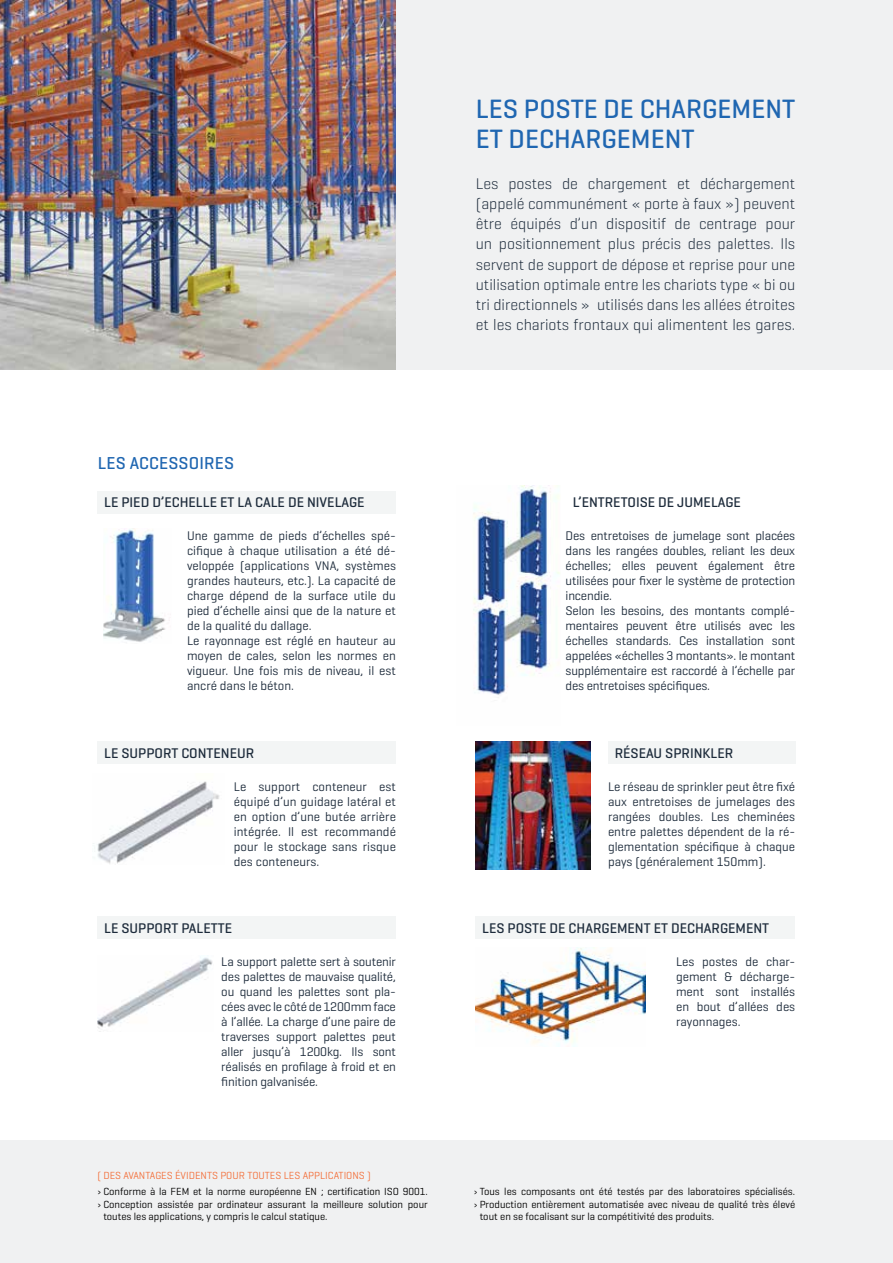
<style>
.page{position:relative;width:893px;height:1263px;background:#fff}
.page>*{position:absolute;margin:0;border:0;box-sizing:border-box;transform-origin:0 0}
.t1{font:500 27px/30px "Geogrotesque";color:#1f66b1}
.t2{font:500 17.55px "Geogrotesque";letter-spacing:.01em;color:#1f66b1}
.t3{font:300 15.75px/20.2px "Geogrotesque";color:#1d2b3b;text-align:justify}
.t4{font:500 14.25px "Geogrotesque";color:#1d2b3b}
.t5{font:12.75px/15px "Geogrotesque";letter-spacing:-.005em;color:#1d2b3b;text-align:justify}
.t6{font:10.5px "Geogrotesque";color:#000}
.t7{font:10.5px "Geogrotesque";color:#f3723e}
</style>
<div class="page">
<div style="left:0;top:1140px;width:893px;height:123px;background:#f0f1f2"></div>
<div style="left:0;top:0;width:893px;height:370px;background:#f0f1f2"></div>
<img style="left:103px;top:528px;width:67px;height:114px">
<img style="left:0;top:0;width:396px;height:370px">
<hr style="left:892px;top:0;width:1px;height:370px;background:#dadee0">
<img style="left:473px;top:486px;width:87px;height:209px">
<div style="left:98px;top:491px;width:298px;height:22px;background:#f3f5f5"></div>
<div style="left:98px;top:742px;width:298px;height:22px;background:#f3f5f5"></div>
<div style="left:97px;top:917px;width:299px;height:22px;background:#f3f5f5"></div>
<div style="left:476px;top:917px;width:319px;height:22px;background:#f3f5f5"></div>
<div style="left:608px;top:742px;width:187px;height:22px;background:#f3f5f5"></div>
<img style="left:93px;top:781px;width:127px;height:83px">
<img style="left:97px;top:956px;width:116px;height:73px">
<img style="left:476px;top:742px;width:114px;height:127px">
<img style="left:476px;top:947px;width:170px;height:99px">
<h2 class="t2" style="left:98px;top:452px;width:10px">LES</h2>
<h2 class="t2" style="left:130px;top:452px;width:95px">ACCESSOIRES</h2>
<h1 class="t1" style="left:476px;top:93px;width:305px">LES POSTE DE CHARGEM ENT<br>ET DECHARGEM ENT</h1>
<p class="t3" style="left:476px;top:173px;width:321px">Les postes de chargement et déchargement (appelé communément « porte à faux ») peuvent être équipés d’un dispositif de centrage pour un positionnement plus précis des palettes. Ils servent de support de dépose et reprise pour une utilisation optimale entre les chariots type « bi ou tri directionnels » utilisés dans les allées étroites et les chariots frontaux qui alimentent les gares.</p>
<p class="t4" style="left:104px;top:493px;width:262px">LE PI ED D’ECHELLE ET LA CALE DE NIVELAGE</p>
<p class="t4" style="left:573px;top:493px;width:170px">L’ENTRETOISE DE JUMELAGE</p>
<p class="t5" style="left:187px;top:528px;width:210px;text-align:left">Une gamme de pieds d’échelles spé&shy;cifique à chaque utilisation a été dé&shy;veloppée (applications VNA, systèmes grandes hauteurs, etc.). La capacité de charge dépend de la surface utile du pied d’échelle ainsi que de la nature et de la qualité du dallage.<br>Le rayonnage est réglé en hauteur au moyen de cales, selon les normes en vigueur. Une fois mis de niveau, il est ancré dans le béton.</p>
<p class="t5" style="left:566px;top:528px;width:231px;text-align:left">Des entretoises de jumelage sont placées dans les rangées doubles, reliant les deux échelles; elles peuvent également être utilisées pour fixer le système de protection incendie.<br>Selon les besoins, des montants complé&shy;mentaires peuvent être utilisés avec les échelles standards. Ces installation sont appelées «échelles 3 montants». le montant supplémentaire est raccordé à l’échelle par des entretoises spécifiques.</p>
<p class="t4" style="left:104px;top:744px;width:59px">LE SUPPORT</p>
<p class="t4" style="left:181px;top:744px;width:9px">CONT</p>
<p class="t4" style="left:214px;top:744px;width:40px">ENEUR</p>
<p class="t5" style="left:234px;top:779px;width:164px">Le support conteneur est équipé d’un guidage latéral et en option d’une butée arrière intégrée. Il est recommandé pour le stockage sans risque des conteneurs.</p>
<p class="t4" style="left:104px;top:919px;width:59px">LE SUPPORT</p>
<p class="t4" style="left:181px;top:919px;width:52px">PAL ETTE</p>
<p class="t5" style="left:221px;top:954px;width:176px">La support palette sert à soutenir des palettes de mauvaise qualité, ou quand les palettes sont pla&shy;cées avec le côté de 1200mm face à l’allée. La charge d’une paire de traverses support palettes peut aller jusqu’à 1200kg. Ils sont réalisés en profilage à froid et en finition galvanisée.</p>
<p class="t7" style="left:97px;top:1169px;width:275px">( Des avantages évid ents pour toutes les applications )</p>
<p class="t6" style="left:97px;top:1185px;width:293px">› Conforme à la FEM et la norme européenne EN ; certification ISO</p>
<p class="t6" style="left:403px;top:1185px;width:27px">9001.</p>
<p class="t6" style="left:97px;top:1197px;width:332px">› Conception assistée par ordinateur assurant la meilleure solution pour</p>
<p class="t6" style="left:103px;top:1210px;width:226px">toutes les applications, y compris le calcul statique.</p>
<p class="t4" style="left:615px;top:744px;width:120px">RÉSEAU SPRINKLER</p>
<p class="t5" style="left:608px;top:778px;width:189px">Le réseau de sprinkler peut être fixé aux entretoises de jumelages des rangées doubles. Les cheminées entre palettes dépendent de la ré&shy;glementation spécifique à chaque pays (généralement 150mm).</p>
<p class="t4" style="left:482px;top:919px;width:280px">LES POSTE DE CHARGEM ENT ET DECHARGEM ENT</p>
<p class="t5" style="left:676px;top:954px;width:121px">Les postes de char&shy;gement &amp; décharge&shy;ment sont installés en bout d’allées des rayonnages.</p>
<p class="t6" style="left:474px;top:1185px;width:323px">› Tous les composants ont été testés par des laboratoires spécialisés.</p>
<p class="t6" style="left:474px;top:1197px;width:323px">› Production entièrement automatisée avec niveau de qualité très élevé</p>
<p class="t6" style="left:480px;top:1210px;width:236px">tout en se focalisant sur la compétitivité des produits.</p>
</div>
